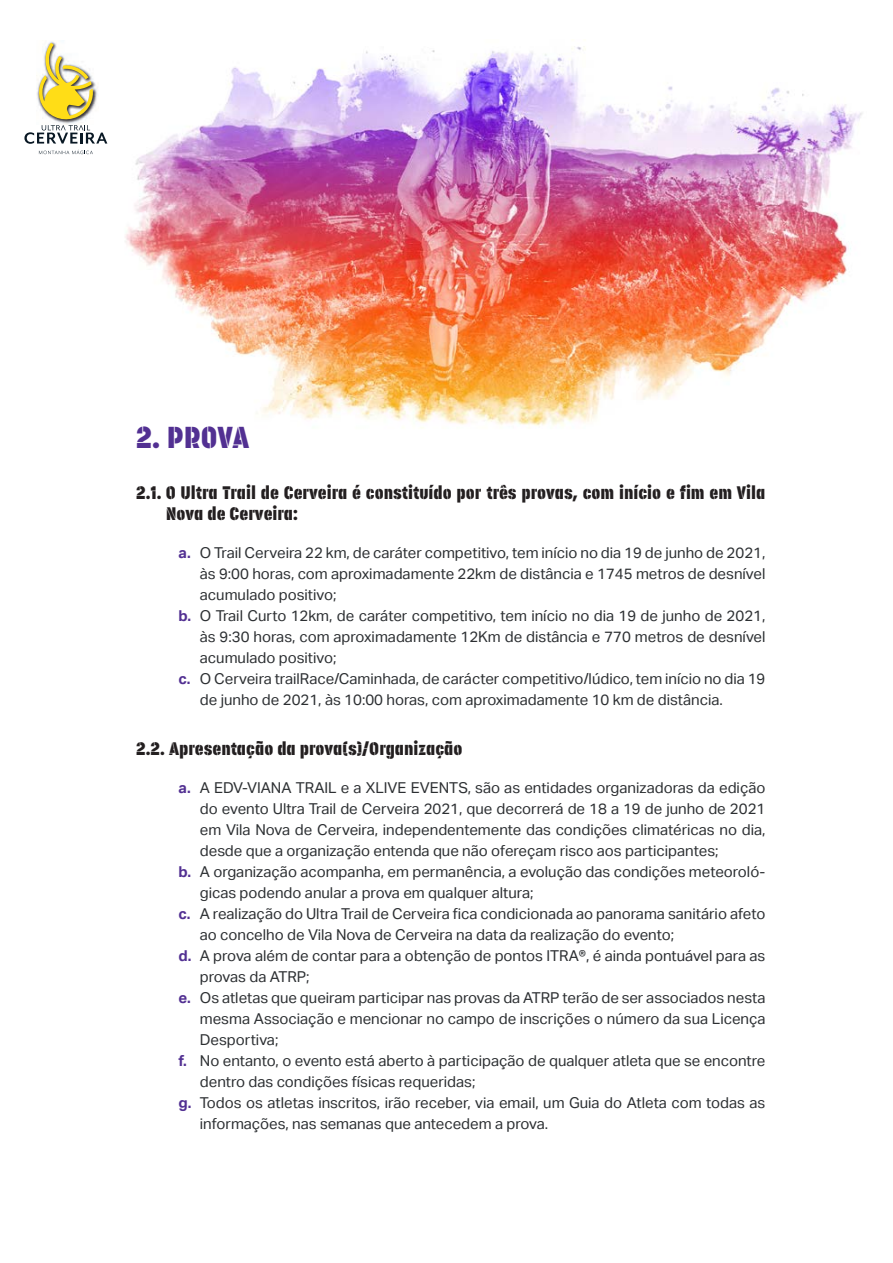
<style>
.page{position:relative;width:893px;height:1263px;background:#fff}
.page>*{position:absolute;margin:0;border:0;box-sizing:border-box;transform-origin:0 0}
.t1{font:30px "Korolev Military Stencil";color:#523092}
.subtitle{font:18px/21px "Korolev Military Stencil";color:#231f20}
.t2{font:15px/21px "Aktiv Grotesk";color:#2c2f32}
.s1{font-weight:700;color:#523092}
</style>
<div class="page">
<svg style="left:39px;top:150px;width:54px;height:4px"></svg>
<svg style="left:24px;top:43px;width:83px;height:101px"></svg>
<img style="left:125px;top:47px;width:738px;height:381px">
<p class="t1" style="left:136px;top:418px;width:115px">2. PROVA</p>
<p class="subtitle" style="left:166px;top:482px;width:601px;text-indent:-30px">2.1. O Ultra Trail de Cerveira é constituído por três provas, com início e fim em Vila<br>Nova de Cerveira:</p>
<p class="t2" style="left:200px;top:542px;width:567px;text-align:justify;text-indent:-21px"><span class="s1">a.</span> O Trail Cerveira 22 km, de caráter competitivo, tem início no dia 19 de junho de 2021, às 9:00 horas, com aproximadamente 22km de distância e 1745 metros de desnível acumulado positivo;</p>
<p class="t2" style="left:200px;top:605px;width:567px;text-align:justify;text-indent:-21px"><span class="s1">b.</span> O Trail Curto 12km, de caráter competitivo, tem início no dia 19 de junho de 2021, às 9:30 horas, com aproximadamente 12Km de distância e 770 metros de desnível acumulado positivo;</p>
<p class="t2" style="left:200px;top:668px;width:567px;text-indent:-21px"><span class="s1">c.</span> O Cerveira trailRace/Caminhada, de carácter competitivo/lúdico, tem início no dia 19 de junho de 2021, às 10:00 horas, com aproximadamente 10 km de distância.</p>
<p class="subtitle" style="left:136px;top:738px;width:328px">2.2. Apresentação da prova(s)/Organização</p>
<p class="t2" style="left:200px;top:778px;width:567px;text-align:justify;text-indent:-21px"><span class="s1">a.</span> A EDV-VIANA TRAIL e a XLIVE EVENTS, são as entidades organizadoras da edição do evento Ultra Trail de Cerveira 2021, que decorrerá de 18 a 19 de junho de 2021 em Vila Nova de Cerveira, independentemente das condições climatéricas no dia, desde que a organização entenda que não ofereçam risco aos participantes;</p>
<p class="t2" style="left:200px;top:862px;width:567px;text-indent:-21px"><span class="s1">b.</span> A organização acompanha, em permanência, a evolução das condições meteoroló&shy;gicas podendo anular a prova em qualquer altura;</p>
<p class="t2" style="left:200px;top:904px;width:567px;text-indent:-21px"><span class="s1">c.</span> A realização do Ultra Trail de Cerveira fica condicionada ao panorama sanitário afeto ao concelho de Vila Nova de Cerveira na data da realização do evento;</p>
<p class="t2" style="left:200px;top:946px;width:567px;text-indent:-21px"><span class="s1">d.</span> A prova além de contar para a obtenção de pontos ITRA®, é ainda pontuável para as provas da ATRP;</p>
<p class="t2" style="left:200px;top:988px;width:567px;text-align:justify;text-indent:-21px"><span class="s1">e.</span> Os atletas que queiram participar nas provas da ATRP terão de ser associados nesta mesma Associação e mencionar no campo de inscrições o número da sua Licença Desportiva;</p>
<p class="t2" style="left:200px;top:1051px;width:567px;text-indent:-21px"><span class="s1">f.</span> No entanto, o evento está aberto à participação de qualquer atleta que se encontre dentro das condições físicas requeridas;</p>
<p class="t2" style="left:200px;top:1093px;width:567px;text-indent:-21px"><span class="s1">g.</span> Todos os atletas inscritos, irão receber, via email, um Guia do Atleta com todas as informações, nas semanas que antecedem a prova.</p>
</div>
